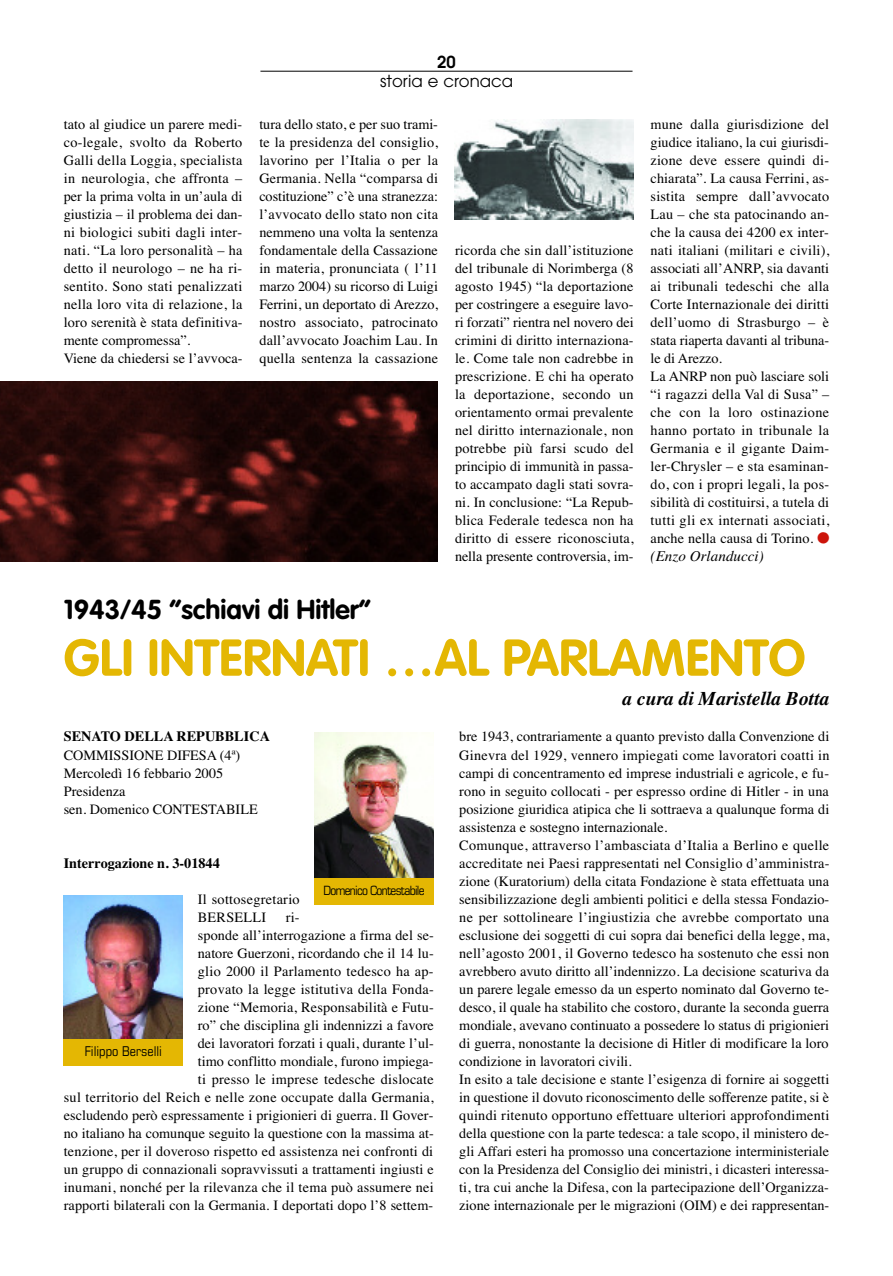
<style>
.page{position:relative;width:893px;height:1276px;background:#fff}
.page>*{position:absolute;margin:0;border:0;box-sizing:border-box;transform-origin:0 0}
.t1{font:700 51px "VAG Rounded";color:#e4b703}
.t2{font:700 27px "VAG Rounded";color:#000}
.t3{font:italic 700 19.5px "Times";color:#000}
.t4{font:16.5px "Avant Garde";color:#000}
.t5{font:600 16.5px "Avant Garde";color:#000}
.t6{font:italic 15px "Times";letter-spacing:.005em;color:#000}
.t7{font:14.25px/18px "Times";letter-spacing:.005em;color:#000}
.t8{font:700 14.25px "Times";color:#000}
.t9{font:condensed 13.5px "Eurostile";color:#000}
.t10{font:condensed 12.75px "Eurostile";letter-spacing:-.055em;color:#000}
.s1{color:#cc140b}
</style>
<div class="page">
<hr style="left:260px;top:71px;width:372px;height:1px;background:#000">
<img style="left:454px;top:119px;width:179px;height:100px">
<img style="left:64px;top:895px;width:119px;height:144px">
<div style="left:64px;top:1039px;width:119px;height:26px;background:#e4b703"></div>
<img style="left:0;top:381px;width:438px;height:180px">
<img style="left:315px;top:733px;width:119px;height:145px">
<div style="left:315px;top:878px;width:119px;height:26px;background:#e4b703"></div>
<p class="t5" style="left:437px;top:55px;width:20px">20</p>
<p class="t4" style="left:380px;top:75px;width:134px">storia e cronaca</p>
<p class="t7" style="left:64px;top:115px;width:180px">tato al giudice un parere medi&shy;co-legale, svolto da Roberto<br>Galli della Loggia, specialista in neurologia, che affronta – per la prima volta in un’aula di giustizia – il problema dei dan&shy;ni biologici subiti dagli inter&shy;nati. “La loro personalità – ha detto il neurologo – ne ha ri&shy;sentito. Sono stati penalizzati nella loro vita di relazione, la loro serenità è stata definitiva&shy;mente compromessa”.<br>Viene da chiedersi se l’avvoca-</p>
<p class="t7" style="left:259px;top:115px;width:180px;text-align:justify">tura dello stato, e per suo trami&shy;te la presidenza del consiglio, lavorino per l’Italia o per la Germania. Nella “comparsa di costituzione” c’è una stranezza: l’avvocato dello stato non cita nemmeno una volta la sentenza fondamentale della Cassazione in materia, pronunciata ( l’11 marzo 2004) su ricorso di Luigi Ferrini, un deportato di Arezzo, nostro associato, patrocinato dall’avvocato Joachim Lau. In quella sentenza la cassazione</p>
<p class="t7" style="left:455px;top:241px;width:180px;text-align:justify">ricorda che sin dall’istituzione del tribunale di Norimberga (8 agosto 1945) “la deportazione per costringere a eseguire lavo&shy;ri forzati” rientra nel novero dei crimini di diritto internaziona&shy;le. Come tale non cadrebbe in prescrizione. E chi ha operato la deportazione, secondo un orientamento ormai prevalente nel diritto internazionale, non potrebbe più farsi scudo del principio di immunità in passa&shy;to accampato dagli stati sovra&shy;ni. In conclusione: “La Repub&shy;blica Federale tedesca non ha diritto di essere riconosciuta, nella presente controversia, im-</p>
<p class="t7" style="left:651px;top:115px;width:180px">mune dalla giurisdizione del giudice italiano, la cui giurisdi&shy;zione deve essere quindi di&shy;chiarata”. La causa Ferrini, as&shy;sistita sempre dall’avvocato<br>Lau – che sta patocinando an&shy;che la causa dei 4200 ex inter&shy;nati italiani (militari e civili), associati all’ANRP, sia davanti ai tribunali tedeschi che alla<br>Corte Internazionale dei diritti dell’uomo di Strasburgo – è stata riaperta davanti al tribuna&shy;le di Arezzo.<br>La ANRP non può lasciare soli “i ragazzi della Val di Susa” – che con la loro ostinazione hanno portato in tribunale la<br>Germania e il gigante Daim&shy;ler-Chrysler – e sta esaminan&shy;do, con i propri legali, la pos&shy;sibilità di costituirsi, a tutela di tutti gli ex internati associati, anche nella causa di Torino. <span class="s1">●</span></p>
<p class="t6" style="left:651px;top:547px;width:115px">(Enzo Orlanducci)</p>
<h2 class="t2" style="left:64px;top:598px;width:309px">1943/45 “schiavi di Hitler”</h2>
<h1 class="t1" style="left:64px;top:636px;width:743px">GLI INTERNATI …AL PARLAMENTO</h1>
<h3 class="t3" style="left:622px;top:687px;width:208px">a cura di Maristella Botta</h3>
<p class="t8" style="left:64px;top:728px;width:208px">SENATO DELLA REPUBBLICA</p>
<p class="t7" style="left:64px;top:745px;width:195px">COMMISSIONE DIFESA (4ª)<br>Mercoledì 16 febbario 2005<br>Presidenza<br>sen. Domenico CONTESTABILE</p>
<p class="t8" style="left:64px;top:854px;width:158px">Interrogazione n. 3-01844</p>
<p class="t7" style="left:198px;top:889px;width:103px">Il sottosegretario<br>BERSELLI</p>
<p class="t10" style="left:324px;top:885px;width:103px">Domenico Contestabile</p>
<p class="t7" style="left:286px;top:907px;width:16px">ri-</p>
<p class="t7" style="left:198px;top:925px;width:237px">sponde all’interrogazione a firma del se-</p>
<p class="t7" style="left:198px;top:943px;width:237px">natore Guerzoni, ricordando che il 14 lu-</p>
<p class="t7" style="left:198px;top:961px;width:237px">glio 2000 il Parlamento tedesco ha ap-</p>
<p class="t7" style="left:198px;top:979px;width:237px">provato la legge istitutiva della Fonda-</p>
<p class="t7" style="left:198px;top:997px;width:237px">zione “Memoria, Responsabilità e Futu-</p>
<p class="t7" style="left:198px;top:1015px;width:238px">ro” che disciplina gli indennizzi a favore</p>
<p class="t7" style="left:198px;top:1033px;width:237px">dei lavoratori forzati i quali, durante l’ul-</p>
<p class="t7" style="left:198px;top:1051px;width:237px">timo conflitto mondiale, furono impiega-</p>
<p class="t7" style="left:198px;top:1069px;width:237px">ti presso le imprese tedesche dislocate</p>
<p class="t7" style="left:64px;top:1087px;width:372px">sul territorio del Reich e nelle zone occupate dalla Germania,</p>
<p class="t7" style="left:64px;top:1105px;width:371px">escludendo però espressamente i prigionieri di guerra. Il Gover-</p>
<p class="t7" style="left:64px;top:1123px;width:371px">no italiano ha comunque seguito la questione con la massima at-</p>
<p class="t7" style="left:64px;top:1141px;width:371px">tenzione, per il doveroso rispetto ed assistenza nei confronti di</p>
<p class="t7" style="left:64px;top:1159px;width:372px">un gruppo di connazionali sopravvissuti a trattamenti ingiusti e</p>
<p class="t7" style="left:64px;top:1177px;width:371px">inumani, nonché per la rilevanza che il tema può assumere nei</p>
<p class="t7" style="left:64px;top:1195px;width:371px">rapporti bilaterali con la Germania. I deportati dopo l’8 settem-</p>
<p class="t9" style="left:85px;top:1046px;width:79px">Filippo Berselli</p>
<p class="t7" style="left:459px;top:727px;width:372px">bre 1943, contrariamente a quanto previsto dalla Convenzione di Ginevra del 1929, vennero impiegati come lavoratori coatti in campi di concentramento ed imprese industriali e agricole, e fu&shy;rono in seguito collocati - per espresso ordine di Hitler - in una posizione giuridica atipica che li sottraeva a qualunque forma di assistenza e sostegno internazionale.<br>Comunque, attraverso l’ambasciata d’Italia a Berlino e quelle accreditate nei Paesi rappresentati nel Consiglio d’amministra&shy;zione (Kuratorium) della citata Fondazione è stata effettuata una sensibilizzazione degli ambienti politici e della stessa Fondazio&shy;ne per sottolineare l’ingiustizia che avrebbe comportato una esclusione dei soggetti di cui sopra dai benefici della legge, ma, nell’agosto 2001, il Governo tedesco ha sostenuto che essi non avrebbero avuto diritto all’indennizzo. La decisione scaturiva da un parere legale emesso da un esperto nominato dal Governo te&shy;desco, il quale ha stabilito che costoro, durante la seconda guerra mondiale, avevano continuato a possedere lo status di prigionieri di guerra, nonostante la decisione di Hitler di modificare la loro condizione in lavoratori civili.<br>In esito a tale decisione e stante l’esigenza di fornire ai soggetti in questione il dovuto riconoscimento delle sofferenze patite, si è quindi ritenuto opportuno effettuare ulteriori approfondimenti della questione con la parte tedesca: a tale scopo, il ministero de&shy;gli Affari esteri ha promosso una concertazione interministeriale con la Presidenza del Consiglio dei ministri, i dicasteri interessa&shy;ti, tra cui anche la Difesa, con la partecipazione dell’Organizza&shy;zione internazionale per le migrazioni (OIM) e dei rappresentan-</p>
</div>
